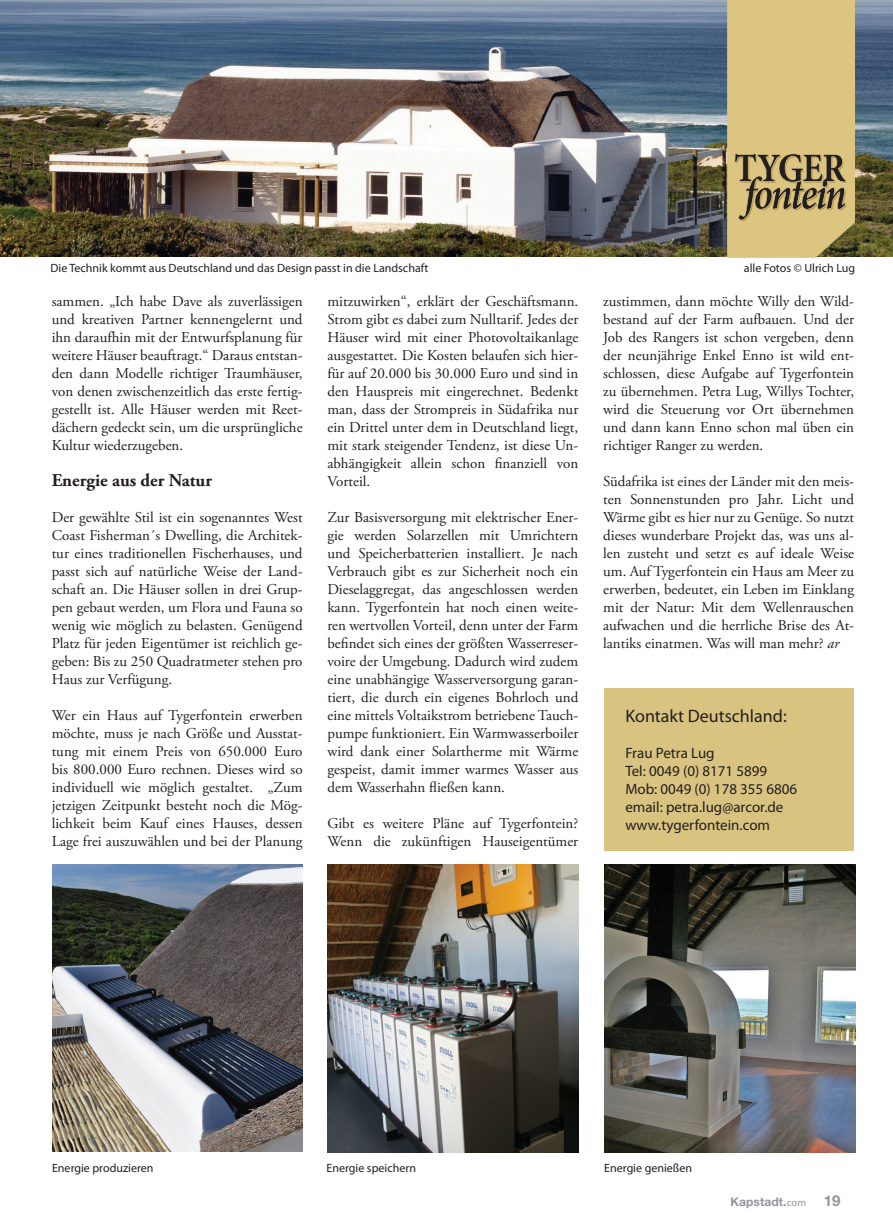
<style>
.page{position:relative;width:893px;height:1225px;background:#fff}
.page>*{position:absolute;margin:0;border:0;box-sizing:border-box;transform-origin:0 0}
.t1{font:18px "Myriad Pro";color:#231f20}
.Editorial_Kontakt{font:700 18px "Adobe Garamond Pro";color:#231f20}
.Editorial_Kontakt-2{font:15px/18px "Adobe Garamond Pro";color:#231f20;text-align:justify}
.t2{font:15px "Myriad Pro";color:#231f20}
.t3{font:12px "Myriad Pro";color:#231f20}
.t4{font:700 12px "Helvetica Neue LT Std";letter-spacing:.01em;color:#939598}
.s1{font-style:italic}
.s2{font-family:"Myriad Pro";font-weight:400;font-size:10.5px}
.s3{font-size:15px}
</style>
<div class="page">
<img style="left:0;top:0;width:893px;height:257px">
<img style="left:52px;top:864px;width:251px;height:287px">
<img style="left:328px;top:864px;width:251px;height:288px">
<div style="left:604px;top:688px;width:249px;height:162px;background:#d9c380"></div>
<img style="left:604px;top:864px;width:251px;height:288px">
<svg style="left:727px;top:0;width:128px;height:258px"></svg>
<p class="t3" style="left:51px;top:260px;width:379px">Die Technik kommt aus Deutschland und das Design passt in die Landschaft</p>
<p class="t3" style="left:744px;top:260px;width:113px">alle Fotos © Ulrich Lug</p>
<p class="Editorial_Kontakt-2" style="left:52px;top:293px;width:252px">sammen. „Ich habe Dave als zuverlässigen und kreativen Partner kennengelernt und ihn daraufhin mit der Entwurfsplanung für weitere Häuser beauftragt.“ Daraus entstan&shy;den dann Modelle richtiger Traumhäuser, von denen zwischenzeitlich das erste fertig&shy;gestellt ist. Alle Häuser werden mit Reet&shy;dächern gedeckt sein, um die ursprüngliche Kultur wiederzugeben.</p>
<p class="Editorial_Kontakt" style="left:52px;top:470px;width:162px">Energie aus der Natur</p>
<p class="Editorial_Kontakt-2" style="left:52px;top:509px;width:252px">Der gewählte Stil ist ein sogenanntes West Coast Fisherman´s Dwelling, die Architek&shy;tur eines traditionellen Fischerhauses, und passt sich auf natürliche Weise der Land&shy;schaft an. Die Häuser sollen in drei Grup&shy;pen gebaut werden, um Flora und Fauna so wenig wie möglich zu belasten. Genügend Platz für jeden Eigentümer ist reichlich ge&shy;geben: Bis zu 250 Quadratmeter stehen pro Haus zur Verfügung.</p>
<p class="Editorial_Kontakt-2" style="left:52px;top:707px;width:252px">Wer ein Haus auf Tygerfontein erwerben möchte, muss je nach Größe und Ausstat&shy;tung mit einem Preis von 650.000 Euro bis 800.000 Euro rechnen. Dieses wird so individuell wie möglich gestaltet. „Zum jetzigen Zeitpunkt besteht noch die Mög&shy;lichkeit beim Kauf eines Hauses, dessen Lage frei auszuwählen und bei der Planung</p>
<p class="Editorial_Kontakt-2" style="left:327px;top:293px;width:252px">mitzuwirken“, erklärt der Geschäftsmann.<br>Strom gibt es dabei zum Nulltarif. Jedes der Häuser wird mit einer Photovoltaikanlage ausgestattet. Die Kosten belaufen sich hier&shy;für auf 20.000 bis 30.000 Euro und sind in den Hauspreis mit eingerechnet. Bedenkt man, dass der Strompreis in Südafrika nur ein Drittel unter dem in Deutschland liegt, mit stark steigender Tendenz, ist diese Un&shy;abhängigkeit allein schon finanziell von Vorteil.</p>
<p class="Editorial_Kontakt-2" style="left:327px;top:509px;width:252px">Zur Basisversorgung mit elektrischer Ener&shy;gie werden Solarzellen mit Umrichtern und Speicherbatterien installiert. Je nach Verbrauch gibt es zur Sicherheit noch ein Dieselaggregat, das angeschlossen werden kann. Tygerfontein hat noch einen weite&shy;ren wertvollen Vorteil, denn unter der Farm befindet sich eines der größten Wasserreser&shy;voire der Umgebung. Dadurch wird zudem eine unabhängige Wasserversorgung garan&shy;tiert, die durch ein eigenes Bohrloch und eine mittels Voltaikstrom betriebene Tauch&shy;pumpe funktioniert. Ein Warmwasserboiler wird dank einer Solartherme mit Wärme gespeist, damit immer warmes Wasser aus dem Wasserhahn fließen kann.</p>
<p class="Editorial_Kontakt-2" style="left:327px;top:815px;width:252px">Gibt es weitere Pläne auf Tygerfontein?<br>Wenn die zukünftigen Hauseigentümer</p>
<p class="Editorial_Kontakt-2" style="left:603px;top:293px;width:252px">zustimmen, dann möchte Willy den Wild&shy;bestand auf der Farm aufbauen. Und der Job des Rangers ist schon vergeben, denn der neunjährige Enkel Enno ist wild ent&shy;schlossen, diese Aufgabe auf Tygerfontein zu übernehmen. Petra Lug, Willys Tochter, wird die Steuerung vor Ort übernehmen und dann kann Enno schon mal üben ein richtiger Ranger zu werden.</p>
<p class="Editorial_Kontakt-2" style="left:603px;top:473px;width:252px">Südafrika ist eines der Länder mit den meis&shy;ten Sonnenstunden pro Jahr. Licht und Wärme gibt es hier nur zu Genüge. So nutzt dieses wunderbare Projekt das, was uns al&shy;len zusteht und setzt es auf ideale Weise um. Auf Tygerfontein ein Haus am Meer zu erwerben, bedeutet, ein Leben im Einklang mit der Natur: Mit dem Wellenrauschen aufwachen und die herrliche Brise des At&shy;lantiks einatmen. Was will man mehr? <span class="s1">ar</span></p>
<p class="t1" style="left:625px;top:704px;width:163px">Kontakt Deutschland:</p>
<p class="t2" style="left:625px;top:743px;width:91px">Frau Petra Lug</p>
<p class="t2" style="left:625px;top:761px;width:143px">Tel: 0049 (0) 8171 5899</p>
<p class="t2" style="left:625px;top:779px;width:173px">Mob: 0049 (0) 178 355 6806</p>
<p class="t2" style="left:625px;top:797px;width:160px">email: petra.lug@arcor.de</p>
<p class="t2" style="left:625px;top:815px;width:146px">www.tygerfontein.com</p>
<p class="t3" style="left:52px;top:1160px;width:103px">Energie produzieren</p>
<p class="t3" style="left:327px;top:1160px;width:91px">Energie speichern</p>
<p class="t3" style="left:604px;top:1160px;width:89px">Energie genießen</p>
<p class="t4" style="left:730px;top:1194px;width:112px">Kapstadt.<span class="s2">com</span> <span class="s3">19</span></p>
</div>
